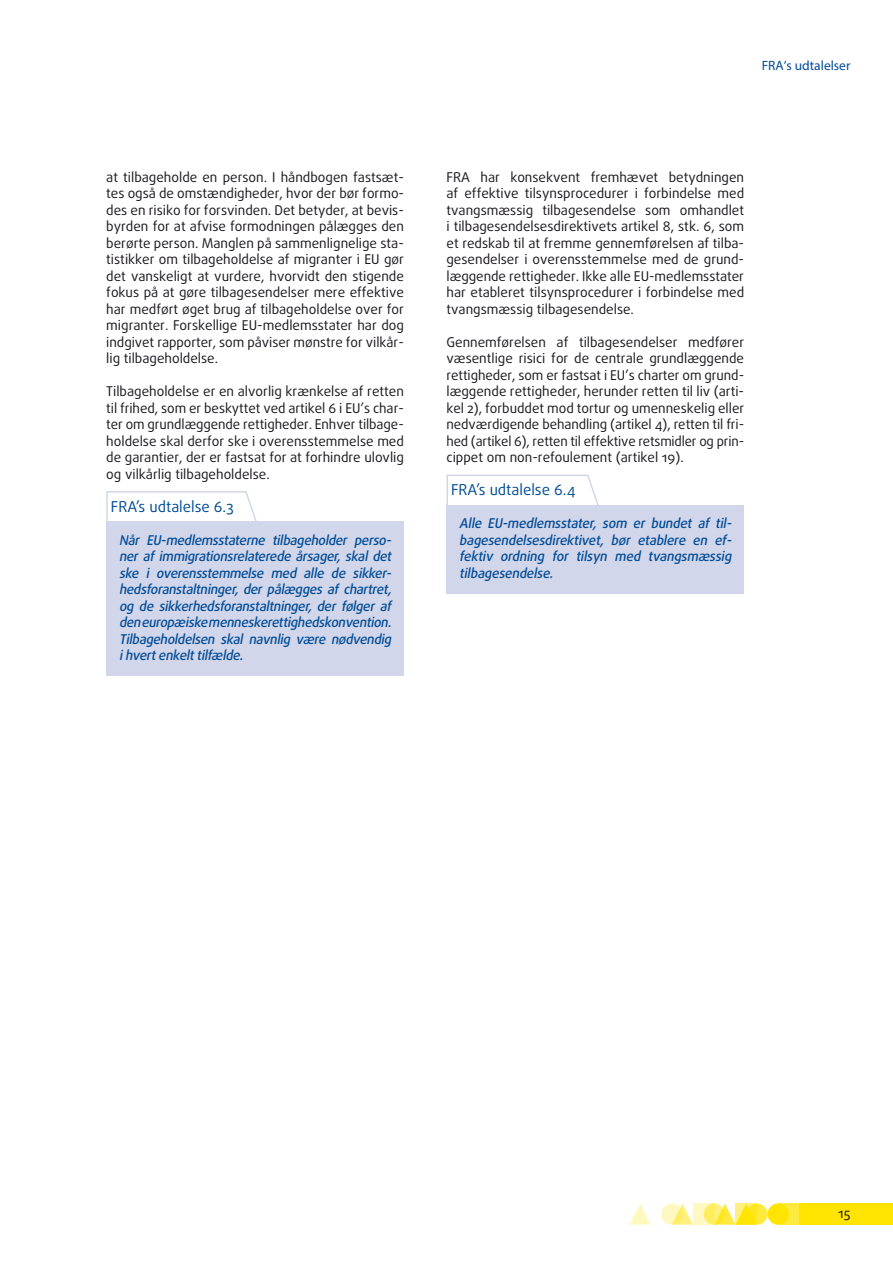
<style>
.page{position:relative;width:893px;height:1263px;background:#fff}
.page>*{position:absolute;margin:0;border:0;box-sizing:border-box;transform-origin:0 0}
.opinion_header_sw{font:15px "Daxline Pro";color:#004c98}
.body_text{font:13.5px/16.5px "Daxline Pro";color:#1a171c;text-align:justify}
.opinion_text_SW_last{font:italic 500 13.5px/16.5px "Daxline Pro";color:#004c98}
.t1{font:13.5px "Myriad Pro";color:#004c98}
</style>
<div class="page">
<div style="left:746px;top:1203px;width:21px;height:22px;background:#ffea40;border-radius:50%"></div>
<div style="left:778px;top:1203px;width:21px;height:22px;background:#ffea40"></div>
<div style="left:799px;top:1203px;width:94px;height:22px;background:#ffe400"></div>
<svg style="left:675px;top:1203px;width:18px;height:22px"></svg>
<svg style="left:629px;top:1204px;width:22px;height:21px"></svg>
<div style="left:767px;top:1203px;width:22px;height:22px;background:#ffe400;border-radius:50%"></div>
<svg style="left:718px;top:1203px;width:18px;height:22px"></svg>
<svg style="left:704px;top:1203px;width:21px;height:22px"></svg>
<svg style="left:661px;top:1203px;width:21px;height:22px"></svg>
<svg style="left:736px;top:1203px;width:21px;height:22px"></svg>
<svg style="left:693px;top:1203px;width:21px;height:22px"></svg>
<div style="left:106px;top:522px;width:298px;height:154px;background:#d2d6ea"></div>
<div style="left:446px;top:505px;width:298px;height:89px;background:#d2d6ea"></div>
<svg style="left:106px;top:491px;width:152px;height:31px"></svg>
<svg style="left:446px;top:474px;width:153px;height:31px"></svg>
<p class="body_text" style="left:106px;top:169px;width:299px">at tilbageholde en person. I håndbogen fastsæt&shy;tes også de omstændigheder, hvor der bør formo&shy;des en risiko for forsvinden. Det betyder, at bevis&shy;byrden for at afvise formodningen pålægges den berørte person. Manglen på sammenlignelige sta&shy;tistikker om tilbageholdelse af migranter i EU gør det vanskeligt at vurdere, hvorvidt den stigende fokus på at gøre tilbagesendelser mere effektive har medført øget brug af tilbageholdelse over for migranter. Forskellige EU-medlemsstater har dog indgivet rapporter, som påviser mønstre for vilkår&shy;lig tilbageholdelse.</p>
<p class="body_text" style="left:106px;top:383px;width:299px">Tilbageholdelse er en alvorlig krænkelse af retten til frihed, som er beskyttet ved artikel 6 i EU’s char&shy;ter om grundlæggende rettigheder. Enhver tilbage&shy;holdelse skal derfor ske i overensstemmelse med de garantier, der er fastsat for at forhindre ulovlig og vilkårlig tilbageholdelse.</p>
<p class="opinion_header_sw" style="left:111px;top:497px;width:124px">FRA’s udtalelse 6.3</p>
<p class="opinion_text_SW_last" style="left:119px;top:532px;width:277px">Når EU-medlemsstaterne tilbageholder perso&shy;ner af immigrationsrelaterede årsager, skal det ske i overensstemmelse med alle de sikker&shy;hedsforanstaltninger, der pålægges af chartret, og de sikkerhedsforanstaltninger, der følger af den europæiske menneskerettighedskonvention.<br>Tilbageholdelsen skal navnlig være nødvendig ihvertenkelttilfælde.</p>
<p class="t1" style="left:762px;top:57px;width:90px">FRA’s udtalelser</p>
<p class="body_text" style="left:446px;top:169px;width:299px">FRA har konsekvent fremhævet betydningen af effektive tilsynsprocedurer i forbindelse med tvangsmæssig tilbagesendelse som omhandlet i tilbagesendelsesdirektivets artikel 8, stk. 6, som et redskab til at fremme gennemførelsen af tilba&shy;gesendelser i overensstemmelse med de grund&shy;læggende rettigheder. Ikke alle EU-medlemsstater har etableret tilsynsprocedurer i forbindelse med tvangsmæssig tilbagesendelse.</p>
<p class="body_text" style="left:446px;top:334px;width:299px">Gennemførelsen af tilbagesendelser medfører væsentlige risici for de centrale grundlæggende rettigheder, som er fastsat i EU’s charter om grund&shy;læggende rettigheder, herunder retten til liv (arti&shy;kel 2), forbuddet mod tortur og umenneskelig eller nedværdigende behandling (artikel 4), retten til fri&shy;hed (artikel 6), retten til effektive retsmidler og prin&shy;cippet om non-refoulement (artikel 19).</p>
<p class="opinion_header_sw" style="left:451px;top:480px;width:126px">FRA’s udtalelse 6.4</p>
<p class="opinion_text_SW_last" style="left:459px;top:515px;width:277px;text-align:justify">Alle EU-medlemsstater, som er bundet af til&shy;bagesendelsesdirektivet, bør etablere en ef&shy;fektiv ordning for tilsyn med tvangsmæssig tilbagesendelse.</p>
<p class="body_text" style="left:838px;top:1205px;width:14px">15</p>
</div>
